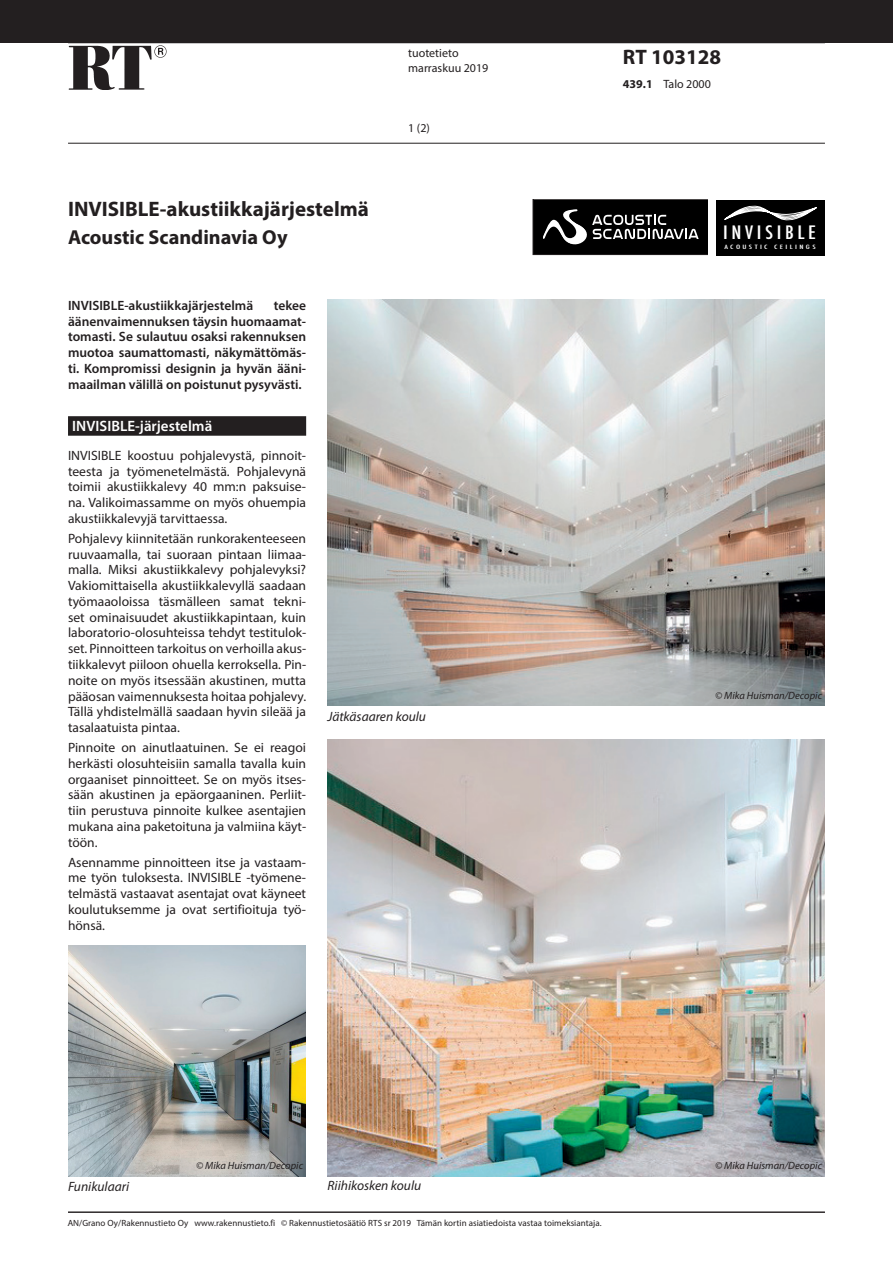
<style>
.page{position:relative;width:893px;height:1263px;background:#fff}
.page>*{position:absolute;margin:0;border:0;box-sizing:border-box;transform-origin:0 0}
.t1{font:700 21px "Myriad Pro";color:#231f20}
.t2{font:700 20.25px "Myriad Pro";color:#231f20}
.t3{font:500 condensed 18px "Futura";letter-spacing:.17em;color:#fff;scale:1.19 1}
.t4{font:600 15px "Myriad Pro";color:#fff}
.t5{font:13.5px/15.8px "Myriad Pro";color:#231f20;text-align:justify}
.t6{font:600 13.5px/15.8px "Myriad Pro";color:#231f20;text-align:justify}
.t7{font:italic 13.5px "Myriad Pro";color:#231f20}
.t8{font:12px/15px "Myriad Pro";color:#231f20}
.t9{font:italic 10.5px "Myriad Pro";color:#231f20}
.t10{font:9px "Myriad Pro";letter-spacing:.005em;color:#231f20}
.t11{font:500 condensed 5.7px "Futura";letter-spacing:.27em;color:#fff;scale:1.54 1}
.s1{font-weight:700}
</style>
<div class="page">
<img style="left:68px;top:45px;width:99px;height:44px">
<hr style="left:68px;top:1212px;width:757px;height:1px;background:#231f20">
<div style="left:0;top:0;width:893px;height:43px;background:#231f20"></div>
<hr style="left:68px;top:143px;width:757px;height:1px;background:#231f20">
<div style="left:717px;top:200px;width:108px;height:55px;background:#000"></div>
<svg style="left:724px;top:205px;width:93px;height:16px"></svg>
<div style="left:68px;top:416px;width:238px;height:20px;background:#231f20"></div>
<svg style="left:533px;top:200px;width:175px;height:55px"></svg>
<img style="left:327px;top:300px;width:498px;height:406px">
<img style="left:327px;top:740px;width:498px;height:436px">
<img style="left:68px;top:945px;width:238px;height:231px">
<p class="t8" style="left:408px;top:46px;width:82px">tuotetieto marraskuu 2019</p>
<h1 class="t1" style="left:68px;top:195px;width:302px">INVISIBLE-akustiikkajärjestelmä</h1>
<h2 class="t2" style="left:68px;top:224px;width:221px">Acoustic Scandinavia Oy</h2>
<p class="t8" style="left:408px;top:121px;width:23px">1 (2)</p>
<p class="t6" style="left:68px;top:297px;width:240px;text-indent:206px">tekee äänenvaimennuksen täysin huomaamat&shy;tomasti. Se sulautuu osaksi rakennuksen muotoa saumattomasti, näkymättömäs&shy;ti. Kompromissi designin ja hyvän ääni&shy;maailman välillä on poistunut pysyvästi.</p>
<p class="t4" style="left:72px;top:417px;width:142px">INVISIBLE-järjestelmä</p>
<p class="t5" style="left:68px;top:447px;width:240px">INVISIBLE koostuu pohjalevystä, pinnoit&shy;teesta ja työmenetelmästä. Pohjalevynä toimii akustiikkalevy 40 mm:n paksuise&shy;na. Valikoimassamme on myös ohuempia akustiikkalevyjä tarvittaessa.</p>
<p class="t5" style="left:68px;top:530px;width:240px">Pohjalevy kiinnitetään runkorakenteeseen ruuvaamalla, tai suoraan pintaan liimaa&shy;malla. Miksi akustiikkalevy pohjalevyksi?<br>Vakiomittaisella akustiikkalevyllä saadaan työmaaoloissa täsmälleen samat tekni&shy;set ominaisuudet akustiikkapintaan, kuin laboratorio-olosuhteissa tehdyt testitulok&shy;set. Pinnoitteen tarkoitus on verhoilla akus&shy;tiikkalevyt piiloon ohuella kerroksella. Pin&shy;noite on myös itsessään akustinen, mutta pääosan vaimennuksesta hoitaa pohjalevy.<br>Tällä yhdistelmällä saadaan hyvin sileää ja tasalaatuista pintaa.</p>
<p class="t5" style="left:68px;top:739px;width:240px">Pinnoite on ainutlaatuinen. Se ei reagoi herkästi olosuhteisiin samalla tavalla kuin orgaaniset pinnoitteet. Se on myös itses&shy;sään akustinen ja epäorgaaninen. Perliit&shy;tiin perustuva pinnoite kulkee asentajien mukana aina paketoituna ja valmiina käyt&shy;töön.</p>
<p class="t5" style="left:68px;top:854px;width:240px">Asennamme pinnoitteen itse ja vastaam&shy;me työn tuloksesta. INVISIBLE -työmene&shy;telmästä vastaavat asentajat ovat käyneet koulutuksemme ja ovat sertifioituja työ&shy;hönsä.</p>
<p class="t6" style="left:68px;top:297px;width:187px">INVISIBLE-akustiikkajärjestelmä</p>
<p class="t7" style="left:327px;top:708px;width:100px">Jätkäsaaren koulu</p>
<h1 class="t1" style="left:623px;top:43px;width:100px">RT 103128</h1>
<p class="t8" style="left:623px;top:77px;width:89px"><span class="s1">439.1</span> Talo 2000</p>
<h3 class="t3" style="left:723px;top:221px;width:79px">INVISIBLE</h3>
<p class="t11" style="left:724px;top:243px;width:61px">ACOUSTIC CEILINGS</p>
<p class="t9" style="left:715px;top:689px;width:108px">© Mika Huisman/Decopic</p>
<p class="t7" style="left:68px;top:1178px;width:63px">Funikulaari</p>
<p class="t9" style="left:196px;top:1159px;width:108px">© Mika Huisman/Decopic</p>
<p class="t7" style="left:327px;top:1177px;width:95px">Riihikosken koulu</p>
<p class="t10" style="left:68px;top:1217px;width:535px">AN/Grano Oy/Rakennustieto Oy www.rakennustieto.fi © Rakennustietosäätiö RTS sr 2019 Tämän kortin asiatiedoista vastaa toimeksiantaja.</p>
<p class="t10" style="left:170px;top:1217px;width:427px">o Oy www.rakennustieto.fi © Rakennustietosäätiö RTS sr 2019 Tämän kortin asiatiedoista vastaa toimeksiantaj .</p>
<p class="t9" style="left:715px;top:1159px;width:108px">© Mika Huisman/Decopic</p>
</div>
